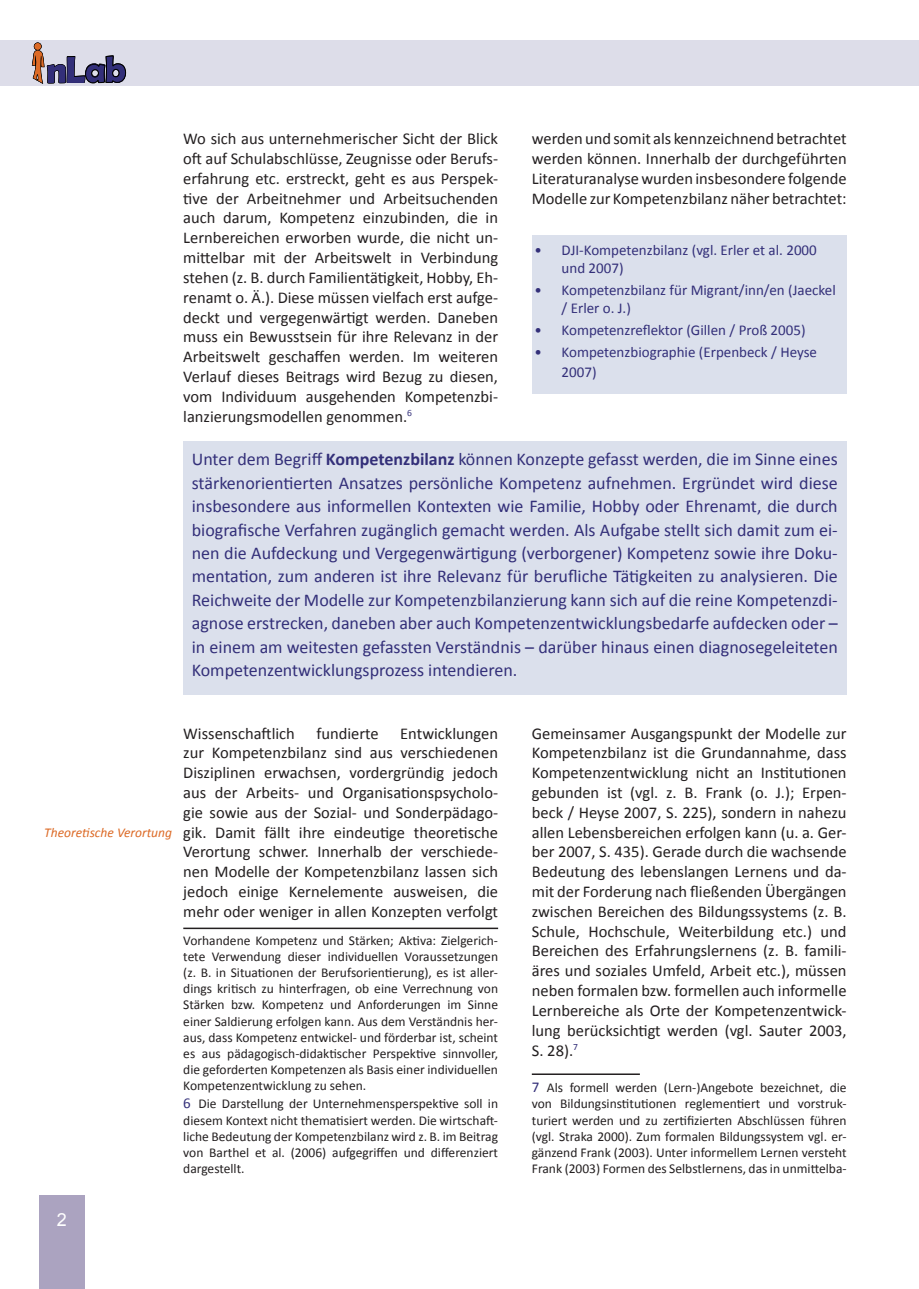
<style>
.page{position:relative;width:919px;height:1289px;background:#fff}
.page>*{position:absolute;margin:0;border:0;box-sizing:border-box;transform-origin:0 0}
.t1{font:18px/23.4px "Calibri";color:#332f79;text-align:justify}
.t2{font:18px "Arial";color:#fff}
.t3{font:16.5px/19.8px "Calibri";color:#231f20;text-align:justify}
.t4{font:15px/18px "Calibri";color:#332f79}
.t5{font:13.5px/16.2px "Calibri";color:#231f20;text-align:justify}
.t6{font:italic 13.5px "Calibri";color:#dc6a26}
.s1{font-weight:700}
.s2{font-size:15px;color:#332f79}
</style>
<div class="page">
<div style="left:0;top:40px;width:906px;height:46px;background:#dddde9"></div>
<div style="left:39px;top:1195px;width:45px;height:93px;background:#aba3c0"></div>
<svg style="left:32px;top:42px;width:94px;height:42px"></svg>
<div style="left:906px;top:40px;width:12px;height:46px;background:#dddde9"></div>
<hr style="left:183px;top:927px;width:315px;height:2px;background:#231f20">
<hr style="left:531px;top:1073px;width:108px;height:1px;background:#231f20">
<div style="left:183px;top:441px;width:663px;height:254px;background:#dbe0ec"></div>
<div style="left:531px;top:235px;width:315px;height:159px;background:#dbe0ec"></div>
<p class="t3" style="left:183px;top:128px;width:316px">Wo sich aus unternehmerischer Sicht der Blick oft auf Schulabschlüsse, Zeugnisse oder Berufs&shy;erfahrung etc. erstreckt, geht es aus Perspek&shy;tive der Arbeitnehmer und Arbeitsuchenden auch darum, Kompetenz einzubinden, die in Lernbereichen erworben wurde, die nicht un&shy;mittelbar mit der Arbeitswelt in Verbindung stehen (z. B. durch Familientätigkeit, Hobby, Eh&shy;renamt o. Ä.). Diese müssen vielfach erst aufge&shy;deckt und vergegenwärtigt werden. Daneben muss ein Bewusstsein für ihre Relevanz in der Arbeitswelt geschaffen werden. Im weiteren Verlauf dieses Beitrags wird Bezug zu diesen, vom Individuum ausgehenden Kompetenzbi&shy;lanzierungsmodellen genommen.<sup>6</sup></p>
<p class="t3" style="left:531px;top:128px;width:316px">werden und somit als kennzeichnend betrachtet werden können. Innerhalb der durchgeführten Literaturanalyse wurden insbesondere folgende Modelle zur Kompetenzbilanz näher betrachtet:</p>
<p class="t4" style="left:561px;top:240px;width:257px;text-indent:-27px">• DJI-Kompetenzbilanz (vgl. Erler et al. 2000 und 2007)</p>
<p class="t4" style="left:561px;top:280px;width:276px;text-indent:-27px">• Kompetenzbilanz für Migrant/inn/en (Jaeckel / Erler o. J.)</p>
<p class="t4" style="left:534px;top:320px;width:272px">• Kompetenzreflektor (Gillen / Proß 2005)</p>
<p class="t4" style="left:561px;top:342px;width:257px;line-height:19.8px;text-indent:-27px">• Kompetenzbiographie (Erpenbeck / Heyse<br>2007)</p>
<p class="t1" style="left:192px;top:447px;width:647px">Unter dem Begriff <span class="s1">Kompetenzbilanz</span> können Konzepte gefasst werden, die im Sinne eines stärkenorientierten Ansatzes persönliche Kompetenz aufnehmen. Ergründet wird diese insbesondere aus informellen Kontexten wie Familie, Hobby oder Ehrenamt, die durch biografische Verfahren zugänglich gemacht werden. Als Aufgabe stellt sich damit zum ei&shy;nen die Aufdeckung und Vergegenwärtigung (verborgener) Kompetenz sowie ihre Doku&shy;mentation, zum anderen ist ihre Relevanz für berufliche Tätigkeiten zu analysieren. Die Reichweite der Modelle zur Kompetenzbilanzierung kann sich auf die reine Kompetenzdi&shy;agnose erstrecken, daneben aber auch Kompetenzentwicklungsbedarfe aufdecken oder – in einem am weitesten gefassten Verständnis – darüber hinaus einen diagnosegeleiteten Kompetenzentwicklungsprozess intendieren.</p>
<p class="t6" style="left:44px;top:824px;width:129px">Theoretische Verortung</p>
<p class="t3" style="left:183px;top:722px;width:113px">Wissenschaftlich</p>
<p class="t3" style="left:316px;top:722px;width:64px">fundierte</p>
<p class="t3" style="left:183px;top:722px;width:316px;text-indent:217px">Entwicklungen zur Kompetenzbilanz sind aus verschiedenen Disziplinen erwachsen, vordergründig jedoch aus der Arbeits- und Organisationspsycholo&shy;gie sowie aus der Sozial- und Sonderpädago&shy;gik. Damit fällt ihre eindeutige theoretische Verortung schwer. Innerhalb der verschiede&shy;nen Modelle der Kompetenzbilanz lassen sich jedoch einige Kernelemente ausweisen, die mehr oder weniger in allen Konzepten verfolgt</p>
<p class="t5" style="left:183px;top:931px;width:316px">Vorhandene Kompetenz und Stärken; Aktiva: Zielgerich&shy;tete Verwendung dieser individuellen Voraussetzungen (z. B. in Situationen der Berufsorientierung), es ist aller&shy;dings kritisch zu hinterfragen, ob eine Verrechnung von Stärken bzw. Kompetenz und Anforderungen im Sinne einer Saldierung erfolgen kann. Aus dem Verständnis her&shy;aus, dass Kompetenz entwickel- und förderbar ist, scheint es aus pädagogisch-didaktischer Perspektive sinnvoller, die geforderten Kompetenzen als Basis einer individuellen Kompetenzentwicklung zu sehen.</p>
<p class="t5" style="left:183px;top:1095px;width:316px"><span class="s2">6</span> Die Darstellung der Unternehmensperspektive soll in diesem Kontext nicht thematisiert werden. Die wirtschaft&shy;liche Bedeutung der Kompetenzbilanz wird z. B. im Beitrag von Barthel et al. (2006) aufgegriffen und differenziert dargestellt.</p>
<p class="t2" style="left:57px;top:1207px;width:12px">2</p>
<p class="t3" style="left:531px;top:722px;width:316px">Gemeinsamer Ausgangspunkt der Modelle zur Kompetenzbilanz ist die Grundannahme, dass Kompetenzentwicklung nicht an Institutionen gebunden ist (vgl. z. B. Frank (o. J.); Erpen&shy;beck / Heyse 2007, S. 225), sondern in nahezu allen Lebensbereichen erfolgen kann (u. a. Ger&shy;ber 2007, S. 435). Gerade durch die wachsende Bedeutung des lebenslangen Lernens und da&shy;mit der Forderung nach fließenden Übergängen zwischen Bereichen des Bildungssystems (z. B.<br>Schule, Hochschule, Weiterbildung etc.) und Bereichen des Erfahrungslernens (z. B. famili&shy;äres und soziales Umfeld, Arbeit etc.), müssen neben formalen bzw. formellen auch informelle Lernbereiche als Orte der Kompetenzentwick&shy;lung berücksichtigt werden (vgl. Sauter 2003, S. 28).<sup>7</sup></p>
<p class="t5" style="left:531px;top:1078px;width:316px"><span class="s2">7</span> Als formell werden (Lern-)Angebote bezeichnet, die von Bildungsinstitutionen reglementiert und vorstruk&shy;turiert werden und zu zertifizierten Abschlüssen führen (vgl. Straka 2000). Zum formalen Bildungssystem vgl. er&shy;gänzend Frank (2003). Unter informellem Lernen versteht Frank (2003) Formen des Selbstlernens, das in unmittelba-</p>
</div>
